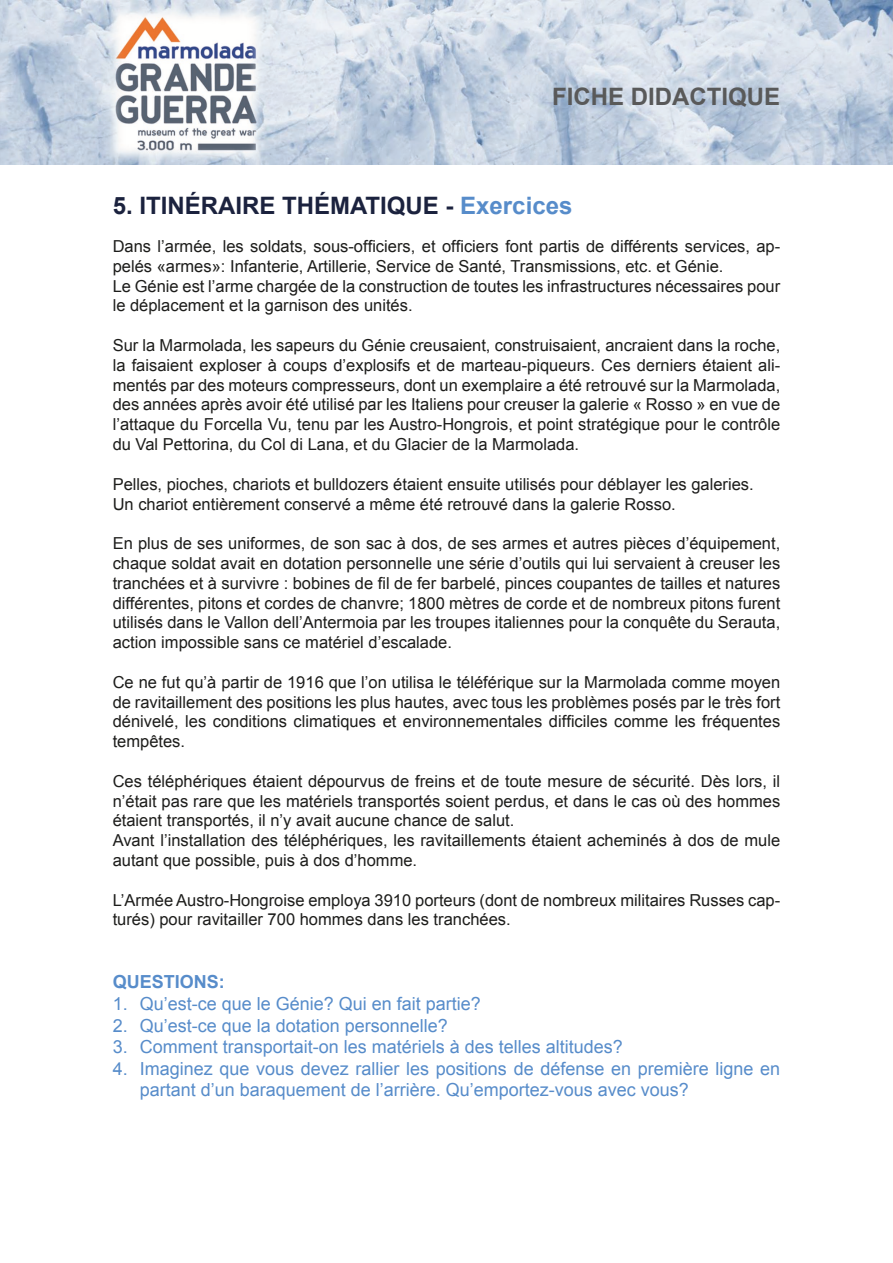
<style>
.page{position:relative;width:893px;height:1263px;background:#fff}
.page>*{position:absolute;margin:0;border:0;box-sizing:border-box;transform-origin:0 0}
.t1{font:700 24px "Arial";color:#1b223e}
.t2{font:700 24px "Arial";color:#595959}
.t3{font:18px/21.6px "Arial";color:#578cca}
.t4{font:700 18px "Arial";color:#578cca}
.t5{font:16.5px/19.8px "Arial";color:#1d1d1b}
.s1{color:#578cca}
</style>
<div class="page">
<img style="left:0;top:0;width:893px;height:165px">
<h1 class="t2" style="left:552px;top:81px;width:230px">FICHE DIDACTIQUE</h1>
<h1 class="t1" style="left:113px;top:190px;width:461px">5. ITINÉRAIRE THÉMATIQUE - <span class="s1">Exercices</span></h1>
<p class="t5" style="left:113px;top:237px;width:669px">Dans l’armée, les soldats, sous-officiers, et officiers font partis de différents services, ap&shy;pelés «armes»: Infanterie, Artillerie, Service de Santé, Transmissions, etc. et Génie.<br>Le Génie est l’arme chargée de la construction de toutes les infrastructures nécessaires pour le déplacement et la garnison des unités.</p>
<p class="t5" style="left:113px;top:336px;width:669px;text-align:justify">Sur la Marmolada, les sapeurs du Génie creusaient, construisaient, ancraient dans la roche, la faisaient exploser à coups d’explosifs et de marteau-piqueurs. Ces derniers étaient ali&shy;mentés par des moteurs compresseurs, dont un exemplaire a été retrouvé sur la Marmolada, des années après avoir été utilisé par les Italiens pour creuser la galerie « Rosso » en vue de l’attaque du Forcella Vu, tenu par les Austro-Hongrois, et point stratégique pour le contrôle du Val Pettorina, du Col di Lana, et du Glacier de la Marmolada.</p>
<p class="t5" style="left:113px;top:474px;width:643px">Pelles, pioches, chariots et bulldozers étaient ensuite utilisés pour déblayer les galeries.<br>Un chariot entièrement conservé a même été retrouvé dans la galerie Rosso.</p>
<p class="t5" style="left:113px;top:534px;width:669px;text-align:justify">En plus de ses uniformes, de son sac à dos, de ses armes et autres pièces d’équipement, chaque soldat avait en dotation personnelle une série d’outils qui lui servaient à creuser les tranchées et à survivre : bobines de fil de fer barbelé, pinces coupantes de tailles et natures différentes, pitons et cordes de chanvre; 1800 mètres de corde et de nombreux pitons furent utilisés dans le Vallon dell’Antermoia par les troupes italiennes pour la conquête du Serauta, action impossible sans ce matériel d’escalade.</p>
<p class="t5" style="left:113px;top:672px;width:669px;text-align:justify">Ce ne fut qu’à partir de 1916 que l’on utilisa le téléférique sur la Marmolada comme moyen de ravitaillement des positions les plus hautes, avec tous les problèmes posés par le très fort dénivelé, les conditions climatiques et environnementales difficiles comme les fréquentes tempêtes.</p>
<p class="t5" style="left:113px;top:771px;width:669px">Ces téléphériques étaient dépourvus de freins et de toute mesure de sécurité. Dès lors, il n’était pas rare que les matériels transportés soient perdus, et dans le cas où des hommes étaient transportés, il n’y avait aucune chance de salut.<br>Avant l’installation des téléphériques, les ravitaillements étaient acheminés à dos de mule autant que possible, puis à dos d’homme.</p>
<p class="t5" style="left:113px;top:890px;width:669px">L’Armée Austro-Hongroise employa 3910 porteurs (dont de nombreux militaires Russes cap&shy;turés) pour ravitailler 700 hommes dans les tranchées.</p>
<p class="t4" style="left:113px;top:970px;width:114px">QUESTIONS:</p>
<p class="t3" style="left:113px;top:993px;width:370px">1. Qu’est-ce que le Génie? Qui en fait partie?</p>
<p class="t3" style="left:113px;top:1015px;width:337px">2. Qu’est-ce que la dotation personnelle?</p>
<p class="t3" style="left:113px;top:1036px;width:512px">3. Comment transportait-on les matériels à des telles altitudes?</p>
<p class="t3" style="left:140px;top:1058px;width:642px;text-indent:-27px">4. Imaginez que vous devez rallier les positions de défense en première ligne en partant d’un baraquement de l’arrière. Qu’emportez-vous avec vous?</p>
</div>
